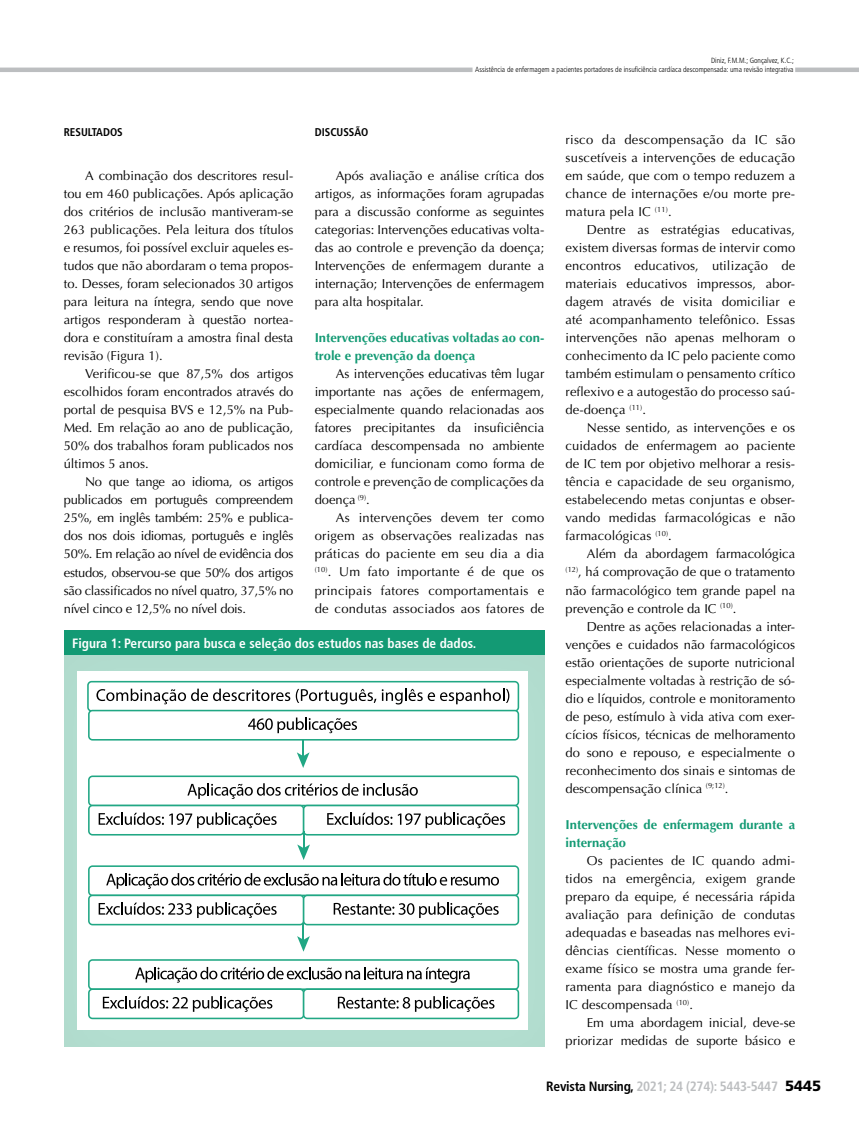
<style>
.page{position:relative;width:859px;height:1132px;background:#fff}
.page>*{position:absolute;margin:0;border:0;box-sizing:border-box;transform-origin:0 0}
.t1{font:700 condensed 13.5px "Frutiger LT Std";color:#fff}
.t2{font:700 condensed 13.5px "Frutiger LT Std";letter-spacing:-.02em;color:#bcbec0}
.t3{font:12.9px/18px "Optima LT Std";color:#000;text-align:justify}
.t4{font:700 12.9px/18px "Optima LT Std";color:#139a74}
.t5{font:700 condensed 11.25px "Frutiger LT Std";color:#000}
.t6{font:300 condensed 7.5px/9px "Frutiger LT Std";color:#000;text-align:right}
.s1{color:#000}
.s2{font-weight:900;font-stretch:normal;font-size:14.85px;color:#000}
</style>
<div class="page">
<hr style="left:0;top:68px;width:472px;height:4px;background:#bcbec0">
<hr style="left:795px;top:68px;width:64px;height:4px;background:#bcbec0">
<div style="left:60px;top:648px;width:485px;height:399px;background:#000;opacity:.03"></div>
<div style="left:64px;top:629px;width:480px;height:25px;background:#139a74"></div>
<div style="left:78px;top:671px;width:450px;height:358px;background:#fff"></div>
<svg style="left:87px;top:680px;width:432px;height:87px"></svg>
<svg style="left:88px;top:775px;width:431px;height:84px"></svg>
<svg style="left:88px;top:865px;width:431px;height:86px"></svg>
<svg style="left:88px;top:959px;width:431px;height:59px"></svg>
<p class="t6" style="left:475px;top:56px;width:320px">Diniz, F.M.M.; Gonçalvez, K.C.;<br>Assistência de enfermagem a pacientes portadores de insuficiência cardíaca descompensada: uma revisão integrativa</p>
<p class="t5" style="left:64px;top:125px;width:61px">RESULTADOS</p>
<p class="t3" style="left:64px;top:167px;width:231px;text-indent:21px">A combinação dos descritores resul&shy;tou em 460 publicações. Após aplicação dos critérios de inclusão mantiveram-se 263 publicações. Pela leitura dos títulos e resumos, foi possível excluir aqueles es&shy;tudos que não abordaram o tema propos&shy;to. Desses, foram selecionados 30 artigos para leitura na íntegra, sendo que nove artigos responderam à questão nortea&shy;dora e constituíram a amostra final desta revisão (Figura 1).</p>
<p class="t3" style="left:64px;top:365px;width:231px;text-indent:21px">Verificou-se que 87,5% dos artigos escolhidos foram encontrados através do portal de pesquisa BVS e 12,5% na Pub-Med. Em relação ao ano de publicação, 50% dos trabalhos foram publicados nos últimos 5 anos.</p>
<p class="t3" style="left:64px;top:473px;width:231px;text-indent:21px">No que tange ao idioma, os artigos publicados em português compreendem 25%, em inglês também: 25% e publica&shy;dos nos dois idiomas, português e inglês 50%. Em relação ao nível de evidência dos estudos, observou-se que 50% dos artigos são classificados no nível quatro, 37,5% no nível cinco e 12,5% no nível dois.</p>
<p class="t5" style="left:315px;top:125px;width:55px">DISCUSSÃO</p>
<p class="t3" style="left:315px;top:167px;width:231px;text-indent:21px">Após avaliação e análise crítica dos artigos, as informações foram agrupadas para a discussão conforme as seguintes categorias: Intervenções educativas volta&shy;das ao controle e prevenção da doença; Intervenções de enfermagem durante a internação; Intervenções de enfermagem para alta hospitalar.</p>
<p class="t4" style="left:315px;top:329px;width:231px">Intervenções educativas voltadas ao con&shy;trole e prevenção da doença</p>
<p class="t3" style="left:315px;top:365px;width:231px;text-indent:21px">As intervenções educativas têm lugar importante nas ações de enfermagem, especialmente quando relacionadas aos fatores precipitantes da insuficiência cardíaca descompensada no ambiente domiciliar, e funcionam como forma de controle e prevenção de complicações da doença <sup>(9)</sup>.</p>
<p class="t3" style="left:315px;top:509px;width:231px;text-indent:21px">As intervenções devem ter como origem as observações realizadas nas práticas do paciente em seu dia a dia <sup>(10)</sup>. Um fato importante é de que os principais fatores comportamentais e de condutas associados aos fatores de</p>
<p class="t1" style="left:72px;top:635px;width:406px">Figura 1: Percurso para busca e seleção dos estudos nas bases de dados.</p>
<p class="t3" style="left:566px;top:131px;width:231px">risco da descompensação da IC são suscetíveis a intervenções de educação em saúde, que com o tempo reduzem a chance de internações e/ou morte pre&shy;matura pela IC <sup>(11)</sup>.</p>
<p class="t3" style="left:566px;top:221px;width:231px;text-indent:21px">Dentre as estratégias educativas, existem diversas formas de intervir como encontros educativos, utilização de materiais educativos impressos, abor&shy;dagem através de visita domiciliar e até acompanhamento telefônico. Essas intervenções não apenas melhoram o conhecimento da IC pelo paciente como também estimulam o pensamento crítico reflexivo e a autogestão do processo saú&shy;de-doença <sup>(11)</sup>.</p>
<p class="t3" style="left:566px;top:419px;width:231px;text-indent:21px">Nesse sentido, as intervenções e os cuidados de enfermagem ao paciente de IC tem por objetivo melhorar a resis&shy;tência e capacidade de seu organismo, estabelecendo metas conjuntas e obser&shy;vando medidas farmacológicas e não farmacológicas <sup>(10)</sup>.</p>
<p class="t3" style="left:566px;top:545px;width:231px;text-indent:21px">Além da abordagem farmacológica <sup>(12)</sup>, há comprovação de que o tratamento não farmacológico tem grande papel na prevenção e controle da IC <sup>(10)</sup>.</p>
<p class="t3" style="left:566px;top:617px;width:231px;text-indent:21px">Dentre as ações relacionadas a inter&shy;venções e cuidados não farmacológicos estão orientações de suporte nutricional especialmente voltadas à restrição de só&shy;dio e líquidos, controle e monitoramento de peso, estímulo à vida ativa com exer&shy;cícios físicos, técnicas de melhoramento do sono e repouso, e especialmente o reconhecimento dos sinais e sintomas de descompensação clínica <sup>(9;12)</sup>.</p>
<p class="t4" style="left:566px;top:815px;width:231px">Intervenções de enfermagem durante a internação</p>
<p class="t3" style="left:566px;top:851px;width:231px;text-indent:21px">Os pacientes de IC quando admi&shy;tidos na emergência, exigem grande preparo da equipe, é necessária rápida avaliação para definição de condutas adequadas e baseadas nas melhores evi&shy;dências científicas. Nesse momento o exame físico se mostra uma grande fer&shy;ramenta para diagnóstico e manejo da IC descompensada <sup>(10)</sup>.</p>
<p class="t3" style="left:566px;top:1013px;width:231px;text-align:right">Em uma abordagem inicial, deve-se priorizar medidas de suporte básico e</p>
<p class="t2" style="left:546px;top:1077px;width:276px"><span class="s1">Revista Nursing,</span> 2021; 24 (274): 5443-5447 <span class="s2">5445</span></p>
</div>
